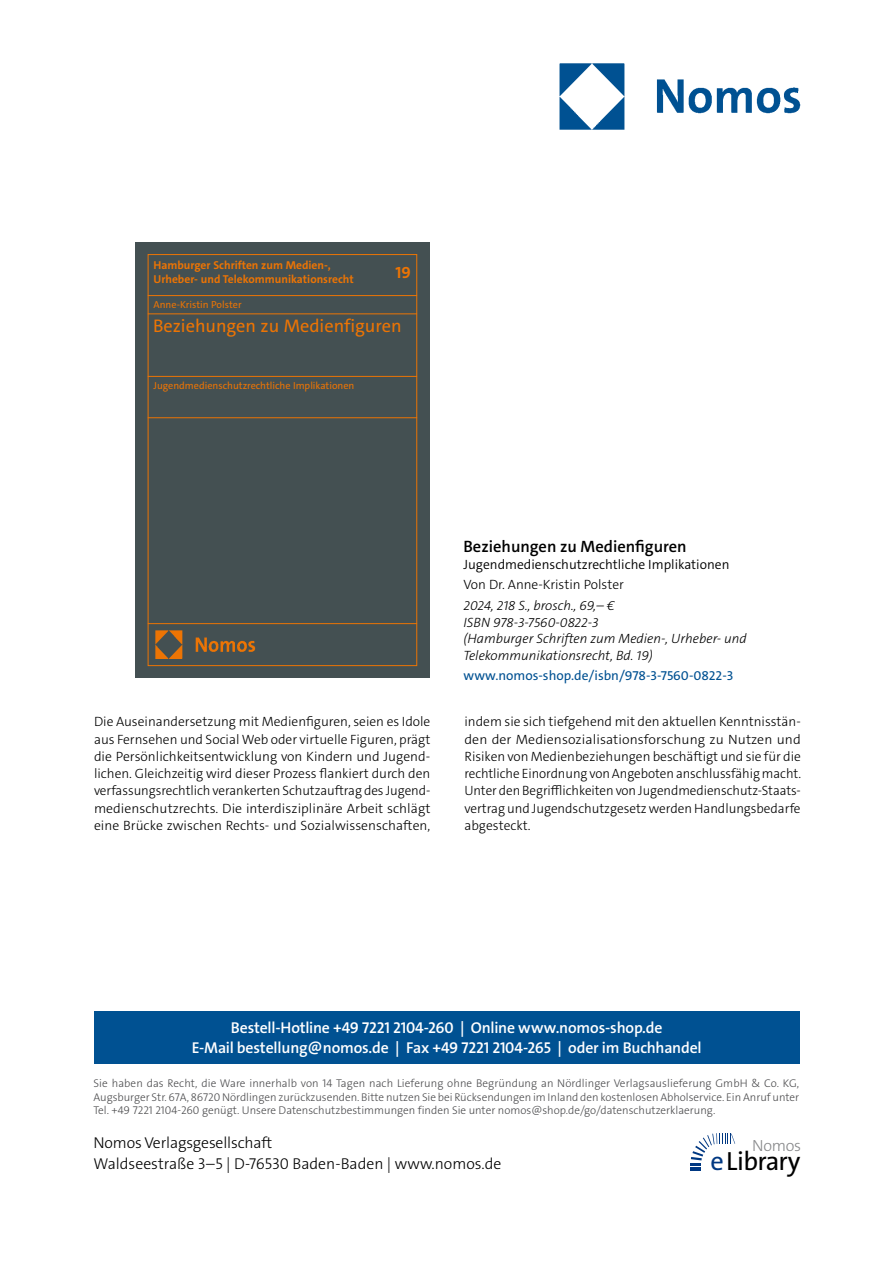
<style>
.page{position:relative;width:893px;height:1263px;background:#fff}
.page>*{position:absolute;margin:0;border:0;box-sizing:border-box;transform-origin:0 0}
.t1{font:26.4px "The Sans Os F";letter-spacing:-.03em;color:#000}
.t2{font:18.3px "The Sans C5";color:#ec7404}
.t3{font:600 16.5px "The Sans C5";color:#000}
.t4{font:700 16.35px "The Sans C5";color:#ec7404}
.t5{font:300 16.2px "The Sans Os F";letter-spacing:-.02em;color:#87888a}
.t6{font:600 15.75px/21px "The Sans Os F";letter-spacing:-.01em;color:#fff;text-align:center}
.t7{font:300 15.75px/21px "The Sans Os F";color:#000}
.t8{font:300 13.5px/17.2px "The Sans C5";color:#000}
.t9{font:italic 300 13.5px/16.5px "The Sans C5";color:#000}
.t10{font:300 13.5px "The Sans C5";color:#000}
.t11{font:13.5px "The Sans C5";color:#005192}
.t12{font:700 11.55px/14.2px "The Sans C5";color:#ec7404}
.t13{font:300 11.25px/13.5px "The Sans Os F";color:#4b4b4d;text-align:justify}
.t14{font:10.2px "The Sans C5";color:#ec7404}
.s1{color:#003882}
</style>
<div class="page">
<img style="left:559px;top:63px;width:242px;height:67px">
<div style="left:94px;top:1011px;width:705px;height:52px;background:#005192"></div>
<svg style="left:690px;top:1133px;width:45px;height:38px"></svg>
<div style="left:135px;top:242px;width:295px;height:435px;background:#445052"></div>
<div style="left:148px;top:254px;width:269px;height:412px;border:1px solid #ec7404"></div>
<hr style="left:148px;top:295px;width:269px;height:1px;background:#ec7404">
<hr style="left:148px;top:313px;width:269px;height:1px;background:#ec7404">
<hr style="left:148px;top:376px;width:269px;height:1px;background:#ec7404">
<hr style="left:148px;top:417px;width:269px;height:1px;background:#ec7404">
<hr style="left:148px;top:623px;width:269px;height:1px;background:#ec7404">
<img style="left:155px;top:631px;width:101px;height:27px">
<p class="t12" style="left:154px;top:258px;width:202px">Hamburger Schriften zum Medien-,<br>Urheber- und Telekommunikationsrecht</p>
<p class="t4" style="left:396px;top:262px;width:17px">19</p>
<p class="t14" style="left:154px;top:298px;width:90px">Anne-Kristin Polster</p>
<h2 class="t2" style="left:153px;top:314px;width:250px">Beziehungen zu Medienfiguren</h2>
<p class="t14" style="left:154px;top:379px;width:202px">Jugendmedienschutzrechtliche Implikationen</p>
<p class="t3" style="left:463px;top:536px;width:225px">Beziehungen zu Medienfiguren</p>
<p class="t10" style="left:463px;top:555px;width:267px">Jugendmedienschutzrechtliche Implikationen</p>
<p class="t8" style="left:463px;top:576px;width:162px">Von Dr. Anne-Kristin Polster</p>
<p class="t9" style="left:463px;top:597px;width:285px">2024, 218 S., brosch., 69,– €<br>ISBN 978-3-7560-0822-3<br>(Hamburger Schriften zum Medien-, Urheber- und Telekommunikationsrecht, Bd. 19)</p>
<p class="t11" style="left:463px;top:667px;width:271px">www.nomos-shop.de/isbn/978-3-7560-0822-3</p>
<p class="t8" style="left:94px;top:713px;width:338px">Die Auseinandersetzung mit Medienfiguren, seien es Idole aus Fernsehen und Social Web oder virtuelle Figuren, prägt die Persönlichkeitsentwicklung von Kindern und Jugend&shy;lichen. Gleichzeitig wird dieser Prozess flankiert durch den verfassungsrechtlich verankerten Schutzauftrag des Jugend&shy;medienschutzrechts. Die interdisziplinäre Arbeit schlägt eine Brücke zwischen Rechts- und Sozialwissenschaften,</p>
<p class="t8" style="left:464px;top:713px;width:338px;text-align:justify">indem sie sich tiefgehend mit den aktuellen Kenntnisstän&shy;den der Mediensozialisationsforschung zu Nutzen und Risiken von Medienbeziehungen beschäftigt und sie für die rechtliche Einordnung von Angeboten anschlussfähig macht.<br>Unter den Begrifflichkeiten von Jugendmedienschutz-Staats&shy;vertrag und Jugendschutzgesetz werden Handlungsbedarfe abgesteckt.</p>
<p class="t6" style="left:192px;top:1017px;width:511px">Bestell-Hotline +49 7221 2104-260 | Online www.nomos-shop.de<br>E-Mail bestellung@nomos.de | Fax +49 7221 2104-265 | oder im Buchhandel</p>
<p class="t13" style="left:94px;top:1077px;width:707px">Sie haben das Recht, die Ware innerhalb von 14 Tagen nach Lieferung ohne Begründung an Nördlinger Verlagsauslieferung GmbH &amp; Co. KG, Augsburger Str. 67A, 86720 Nördlingen zurückzusenden. Bitte nutzen Sie bei Rücksendungen im Inland den kostenlosen Abholservice. Ein Anruf unter Tel. +49 7221 2104-260 genügt. Unsere Datenschutzbestimmungen finden Sie unter nomos@shop.de/go/datenschutzerklaerung.</p>
<p class="t7" style="left:94px;top:1133px;width:409px">Nomos Verlagsgesellschaft<br>Waldseestraße 3–5 | D-76530 Baden-Baden | www.nomos.de</p>
<p class="t5" style="left:752px;top:1135px;width:51px">Nomos</p>
<h1 class="t1" style="left:710px;top:1151px;width:91px"><span class="s1">e</span>Library</h1>
</div>
